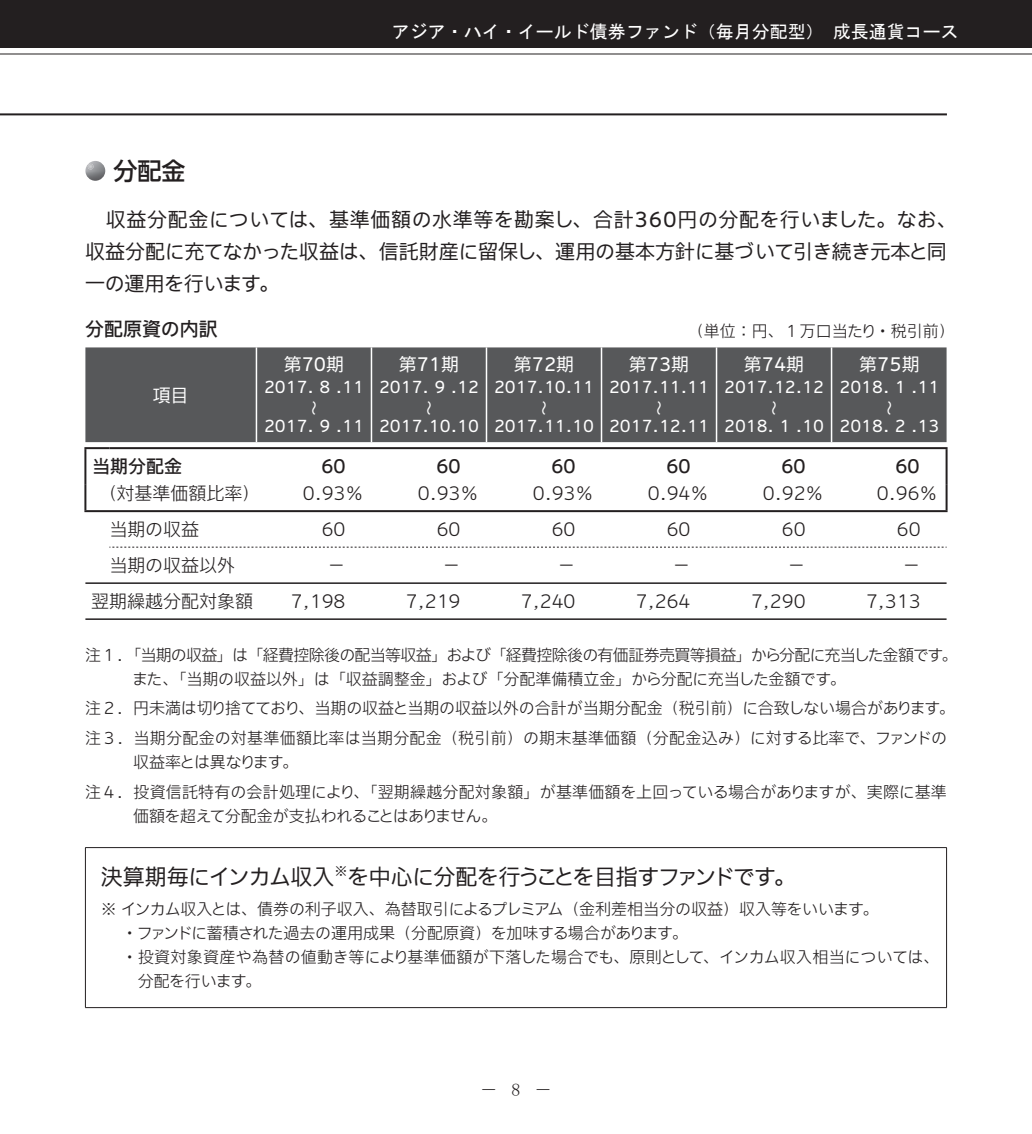
<style>
.page{position:relative;width:1032px;height:1134px;background:#fff}
.page>*{position:absolute;margin:0;border:0;box-sizing:border-box;transform-origin:0 0}
.t1{font:24px "UD Shin Go NT Pr 6 Medium 90 msp RKSJ H";color:#231f20}
.t2{font:22px "Iwa UCDA Goth Std Th 90 msp RKSJ H";letter-spacing:-.03em;color:#231f20}
.t3{font:20px/32px "Iwa UCDA Goth Std Th 90 msp RKSJ H";letter-spacing:.005em;color:#231f20}
.t4{font:19px "Iwa UCDA Goth Std Md 90 msp RKSJ H";color:#231f20}
.t5{font:18px "Iwa UCDA Goth Std Lt 90 msp RKSJ H";color:#231f20}
.t6{font:18px "MS Gothic";color:#fff}
.t7{font:18px "Iwa UCDA Goth Std Th 90 msp RKSJ H";color:#fff}
.t8{font:18px "Iwa UCDA Goth Std Md 90 msp RKSJ H";color:#231f20}
.t9{font:18px "MS Mincho";color:#231f20}
.t10{font:16px/29.6px "Iwa UCDA Goth Std Lt 90 msp RKSJ H";letter-spacing:-.01em;color:#231f20}
.t11{font:16px "Iwa UCDA Goth Std Th 90 msp RKSJ H";color:#fff}
.t12{font:16px/24px "Iwa UCDA Goth Std Lt 90 msp RKSJ H";letter-spacing:-.04em;color:#231f20}
.t13{font:16px "Iwa UCDA Goth Std Lt 90 msp RKSJ H";letter-spacing:.01em;color:#231f20}
.t14{font:16px "Iwa UCDA Goth Std Lt 90 msp RKSJ H";letter-spacing:-.035em;color:#231f20}
.t15{font:13.2px "Iwa UCDA Goth Std Th 90 msp RKSJ H";color:#231f20}
</style>
<div class="page">
<div style="left:0;top:0;width:1032px;height:48px;background:#231f20"></div>
<hr style="left:0;top:53px;width:1032px;height:1px;background:#231f20">
<img style="left:85px;top:161px;width:20px;height:20px">
<svg style="left:88px;top:164px;width:6px;height:5px"></svg>
<div style="left:85px;top:347px;width:861px;height:95px;background:#57585a"></div>
<hr style="left:256px;top:347px;width:1px;height:95px;background:#fff">
<hr style="left:371px;top:347px;width:1px;height:95px;background:#fff">
<hr style="left:486px;top:347px;width:1px;height:95px;background:#fff">
<hr style="left:601px;top:347px;width:1px;height:95px;background:#fff">
<hr style="left:716px;top:347px;width:1px;height:95px;background:#fff">
<hr style="left:831px;top:347px;width:1px;height:95px;background:#fff">
<hr style="left:84px;top:447px;width:25px;height:2px;background:#231f20">
<hr style="left:84px;top:449px;width:2px;height:35px;background:#231f20">
<hr style="left:109px;top:447px;width:838px;height:2px;background:#231f20">
<hr style="left:945px;top:449px;width:2px;height:35px;background:#231f20">
<hr style="left:84px;top:484px;width:2px;height:26px;background:#231f20">
<hr style="left:945px;top:484px;width:2px;height:26px;background:#231f20">
<hr style="left:84px;top:510px;width:863px;height:2px;background:#231f20">
<hr style="left:85px;top:582px;width:861px;height:2px;background:#231f20">
<hr style="left:85px;top:618px;width:861px;height:2px;background:#231f20">
<svg style="left:109px;top:547px;width:837px;height:1px"></svg>
<hr style="left:85px;top:847px;width:862px;height:1px;background:#231f20">
<hr style="left:85px;top:848px;width:1px;height:159px;background:#231f20">
<hr style="left:946px;top:848px;width:1px;height:159px;background:#231f20">
<hr style="left:85px;top:1007px;width:862px;height:1px;background:#231f20">
<hr style="left:0;top:113px;width:947px;height:2px;background:#231f20">
<p class="t6" style="left:392px;top:23px;width:568px">アジア・ハイ・イールド債券ファンド（毎月分配型） 成長通貨コース</p>
<h1 class="t1" style="left:113px;top:162px;width:73px">分配金</h1>
<p class="t3" style="left:85px;top:206px;width:873px">　収益分配金については、基準価額の水準等を勘案し、合計360円の分配を行いました。なお、収益分配に充てなかった収益は、信託財産に留保し、運用の基本方針に基づいて引き続き元本と同一の運用を行います。</p>
<p class="t4" style="left:85px;top:322px;width:134px">分配原資の内訳</p>
<p class="t10" style="left:688px;top:318px;width:268px">（単位：円、１万口当たり・税引前）</p>
<p class="t7" style="left:153px;top:388px;width:37px">項目</p>
<p class="t7" style="left:284px;top:358px;width:62px">第70期</p>
<p class="t11" style="left:264px;top:381px;width:101px">2017. 8 .11</p>
<p class="t11" style="left:308px;top:416px;width:17px;rotate:-90deg">～</p>
<p class="t11" style="left:264px;top:420px;width:101px">2017. 9 .11</p>
<p class="t7" style="left:399px;top:358px;width:62px">第71期</p>
<p class="t11" style="left:379px;top:381px;width:101px">2017. 9 .12</p>
<p class="t11" style="left:423px;top:416px;width:17px;rotate:-90deg">～</p>
<p class="t11" style="left:379px;top:420px;width:101px">2017.10.10</p>
<p class="t7" style="left:514px;top:358px;width:62px">第72期</p>
<p class="t11" style="left:494px;top:381px;width:101px">2017.10.11</p>
<p class="t11" style="left:538px;top:416px;width:17px;rotate:-90deg">～</p>
<p class="t11" style="left:494px;top:420px;width:101px">2017.11.10</p>
<p class="t7" style="left:629px;top:358px;width:62px">第73期</p>
<p class="t11" style="left:609px;top:381px;width:101px">2017.11.11</p>
<p class="t11" style="left:653px;top:416px;width:17px;rotate:-90deg">～</p>
<p class="t11" style="left:609px;top:420px;width:101px">2017.12.11</p>
<p class="t7" style="left:744px;top:358px;width:62px">第74期</p>
<p class="t11" style="left:724px;top:381px;width:101px">2017.12.12</p>
<p class="t11" style="left:768px;top:416px;width:17px;rotate:-90deg">～</p>
<p class="t11" style="left:724px;top:420px;width:101px">2018. 1 .10</p>
<p class="t7" style="left:859px;top:358px;width:62px">第75期</p>
<p class="t11" style="left:839px;top:381px;width:101px">2018. 1 .11</p>
<p class="t11" style="left:883px;top:416px;width:17px;rotate:-90deg">～</p>
<p class="t11" style="left:839px;top:420px;width:101px">2018. 2 .13</p>
<p class="t8" style="left:92px;top:460px;width:92px">当期分配金</p>
<p class="t8" style="left:321px;top:460px;width:26px">60</p>
<p class="t8" style="left:436px;top:460px;width:26px">60</p>
<p class="t8" style="left:551px;top:460px;width:26px">60</p>
<p class="t8" style="left:666px;top:460px;width:26px">60</p>
<p class="t8" style="left:781px;top:460px;width:26px">60</p>
<p class="t8" style="left:895px;top:460px;width:26px">60</p>
<p class="t5" style="left:109px;top:486px;width:142px">(対基準価額比率)</p>
<p class="t5" style="left:303px;top:486px;width:62px">0.93％</p>
<p class="t5" style="left:418px;top:486px;width:62px">0.93％</p>
<p class="t5" style="left:533px;top:486px;width:62px">0.93％</p>
<p class="t5" style="left:648px;top:486px;width:62px">0.94％</p>
<p class="t5" style="left:763px;top:486px;width:62px">0.92％</p>
<p class="t5" style="left:877px;top:486px;width:62px">0.96％</p>
<p class="t5" style="left:109px;top:523px;width:91px">当期の収益</p>
<p class="t5" style="left:322px;top:523px;width:25px">60</p>
<p class="t5" style="left:437px;top:523px;width:25px">60</p>
<p class="t5" style="left:552px;top:523px;width:25px">60</p>
<p class="t5" style="left:667px;top:523px;width:25px">60</p>
<p class="t5" style="left:782px;top:523px;width:25px">60</p>
<p class="t5" style="left:897px;top:523px;width:25px">60</p>
<p class="t5" style="left:109px;top:558px;width:127px">当期の収益以外</p>
<p class="t5" style="left:327px;top:558px;width:19px">－</p>
<p class="t5" style="left:442px;top:558px;width:19px">－</p>
<p class="t5" style="left:557px;top:558px;width:19px">－</p>
<p class="t5" style="left:672px;top:558px;width:19px">－</p>
<p class="t5" style="left:787px;top:558px;width:19px">－</p>
<p class="t5" style="left:902px;top:558px;width:19px">－</p>
<p class="t5" style="left:91px;top:594px;width:163px">翌期繰越分配対象額</p>
<p class="t5" style="left:291px;top:594px;width:56px">7,198</p>
<p class="t5" style="left:406px;top:594px;width:56px">7,219</p>
<p class="t5" style="left:521px;top:594px;width:56px">7,240</p>
<p class="t5" style="left:636px;top:594px;width:56px">7,264</p>
<p class="t5" style="left:751px;top:594px;width:56px">7,290</p>
<p class="t5" style="left:866px;top:594px;width:56px">7,313</p>
<p class="t12" style="left:132px;top:645px;width:827px;text-indent:-47px">注１．「当期の収益」は「経費控除後の配当等収益」および「経費控除後の有価証券売買等損益」から分配に充当した金額です。また、「当期の収益以外」は「収益調整金」および「分配準備積立金」から分配に充当した金額です。</p>
<p class="t10" style="left:85px;top:696px;width:871px">注２．円未満は切り捨てており、当期の収益と当期の収益以外の合計が当期分配金（税引前）に合致しない場合があります。注３．当期分配金の対基準価額比率は当期分配金（税引前）の期末基準価額（分配金込み）に対する比率で、ファンドの</p>
<p class="t10" style="left:85px;top:749px;width:863px;text-indent:48px">収益率とは異なります。<br>注４．投資信託特有の会計処理により、「翌期繰越分配対象額」が基準価額を上回っている場合がありますが、実際に基準</p>
<p class="t14" style="left:133px;top:810px;width:366px">価額を超えて分配金が支払われることはありません。</p>
<h2 class="t2" style="left:101px;top:869px;width:235px">決算期毎にインカム収入</h2>
<p class="t15" style="left:335px;top:865px;width:15px">※</p>
<h2 class="t2" style="left:347px;top:869px;width:450px">を中心に分配を行うことを目指すファンドです。</h2>
<p class="t10" style="left:101px;top:896px;width:779px">※ インカム収入とは、債券の利子収入、為替取引によるプレミアム（金利差相当分の収益）収入等をいいます。</p>
<p class="t10" style="left:122px;top:920px;width:567px">・ファンドに蓄積された過去の運用成果（分配原資）を加味する場合があります。</p>
<p class="t13" style="left:122px;top:951px;width:819px">・投資対象資産や為替の値動き等により基準価額が下落した場合でも、原則として、インカム収入相当については、</p>
<p class="t10" style="left:138px;top:968px;width:125px">分配を行います。</p>
<p class="t9" style="left:511px;top:1081px;width:10px">8</p>
<p class="t9" style="left:480px;top:1081px;width:73px">－　　－</p>
</div>
